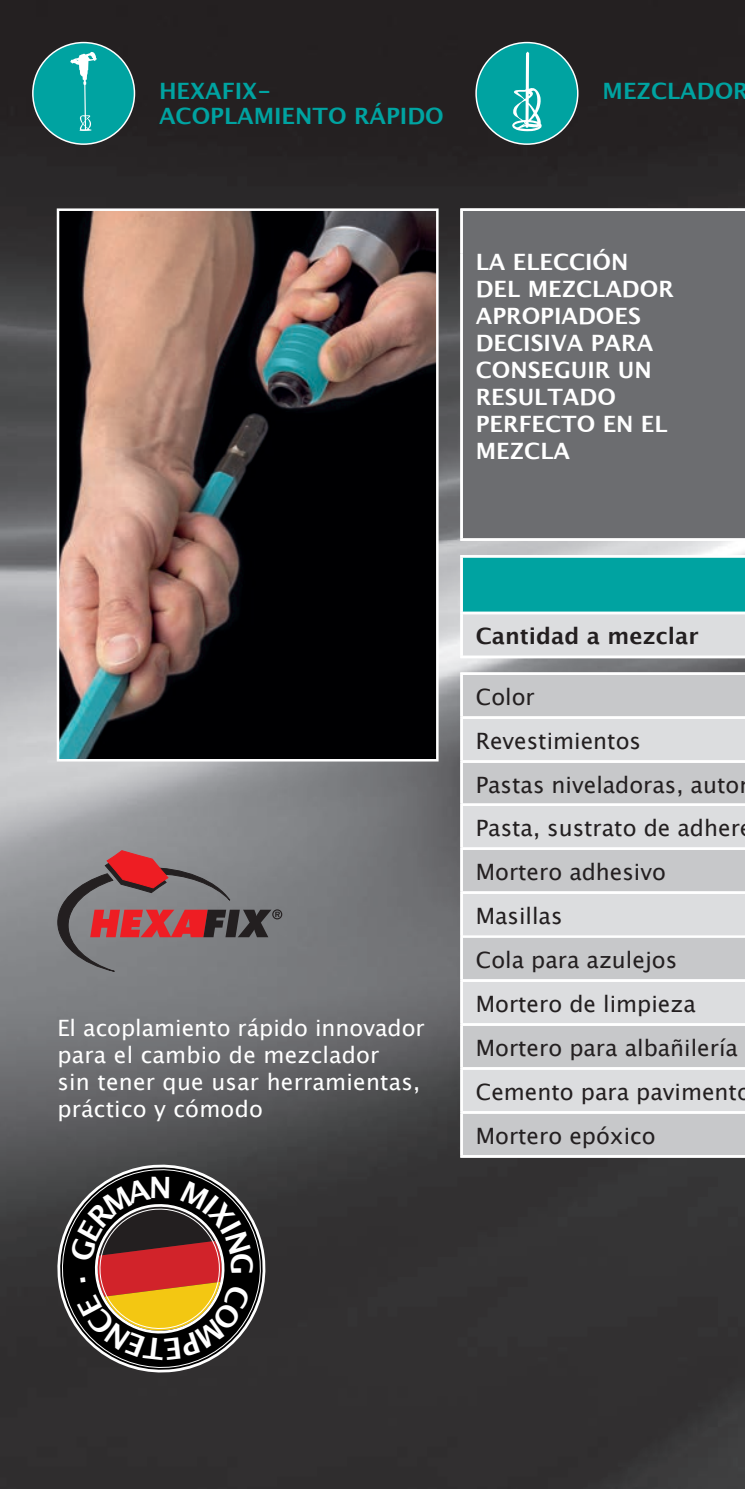
<style>
.page{position:relative;width:745px;height:1489px;background:#fff}
.page>*{position:absolute;margin:0;border:0;box-sizing:border-box;transform-origin:0 0}
.t1{font:22.5px/43.8px "Lucida Grande";color:#231f20}
.t2{font:22.5px/27px "Lucida Grande";letter-spacing:.01em;color:#fff}
.t3{font:700 22.5px/27px "Lucida Grande";color:#fff}
.t4{font:700 22.5px/25px "Lucida Grande";color:#00a3a1}
.t5{font:700 22.5px "Lucida Grande";color:#231f20}
</style>
<div class="page">
<img style="left:0;top:0;width:744px;height:1488px">
<svg style="left:57px;top:850px;width:225px;height:125px;background:#876d70"></svg>
<img style="left:60px;top:211px;width:375px;height:547px">
<div style="left:57px;top:208px;width:381px;height:553px;border:2px solid #fff"></div>
<svg style="left:52px;top:1159px;width:218px;height:218px;background:#383738"></svg>
<div style="left:476px;top:43px;width:101px;height:101px;background:#00a3a1;border-radius:50%"></div>
<svg style="left:512px;top:52px;width:29px;height:79px"></svg>
<div style="left:33px;top:43px;width:101px;height:101px;background:#00a3a1;border-radius:50%"></div>
<svg style="left:70px;top:52px;width:27px;height:79px"></svg>
<div style="left:461px;top:210px;width:283px;height:329px;background:#6c6d70"></div>
<div style="left:461px;top:556px;width:283px;height:57px;background:#00a3a1"></div>
<div style="left:461px;top:613px;width:283px;height:44px;background:#dcdddf"></div>
<div style="left:462px;top:675px;width:282px;height:480px;background:#c7c8ca"></div>
<svg style="left:462px;top:718px;width:282px;height:393px;background:#d3d4d6"></svg>
<hr style="left:460px;top:538px;width:284px;height:3px;background:#fff">
<hr style="left:460px;top:208px;width:284px;height:3px;background:#fff">
<hr style="left:460px;top:211px;width:2px;height:43px;background:#fff">
<hr style="left:460px;top:254px;width:2px;height:284px;background:#fff">
<hr style="left:460px;top:716px;width:284px;height:2px;background:#fff">
<hr style="left:460px;top:760px;width:284px;height:2px;background:#fff">
<hr style="left:460px;top:803px;width:284px;height:3px;background:#fff">
<hr style="left:460px;top:847px;width:284px;height:2px;background:#fff">
<hr style="left:460px;top:891px;width:284px;height:2px;background:#fff">
<hr style="left:460px;top:935px;width:284px;height:2px;background:#fff">
<hr style="left:460px;top:979px;width:284px;height:2px;background:#fff">
<hr style="left:460px;top:1023px;width:284px;height:2px;background:#fff">
<hr style="left:460px;top:1067px;width:284px;height:2px;background:#fff">
<hr style="left:460px;top:1111px;width:284px;height:2px;background:#fff">
<hr style="left:460px;top:672px;width:284px;height:3px;background:#fff">
<hr style="left:460px;top:675px;width:2px;height:41px;background:#fff">
<hr style="left:460px;top:718px;width:2px;height:42px;background:#fff">
<hr style="left:460px;top:762px;width:2px;height:41px;background:#fff">
<hr style="left:460px;top:806px;width:2px;height:41px;background:#fff">
<hr style="left:460px;top:849px;width:2px;height:42px;background:#fff">
<hr style="left:460px;top:893px;width:2px;height:42px;background:#fff">
<hr style="left:460px;top:937px;width:2px;height:42px;background:#fff">
<hr style="left:460px;top:981px;width:2px;height:42px;background:#fff">
<hr style="left:460px;top:1025px;width:2px;height:42px;background:#fff">
<hr style="left:460px;top:1069px;width:2px;height:42px;background:#fff">
<hr style="left:460px;top:1113px;width:2px;height:42px;background:#fff">
<hr style="left:460px;top:1155px;width:284px;height:2px;background:#fff">
<hr style="left:460px;top:611px;width:284px;height:3px;background:#fff">
<hr style="left:460px;top:555px;width:284px;height:2px;background:#fff">
<hr style="left:460px;top:557px;width:2px;height:54px;background:#fff">
<hr style="left:460px;top:614px;width:2px;height:41px;background:#fff">
<hr style="left:460px;top:655px;width:284px;height:3px;background:#fff">
<svg style="left:56px;top:1163px;width:210px;height:210px;background:#50392d"></svg>
<p class="t4" style="left:159px;top:78px;width:286px">HEXAFIX-<br>ACOPLAMIENTO RÁPIDO</p>
<p class="t4" style="left:602px;top:78px;width:148px">MEZCLADOR</p>
<p class="t3" style="left:475px;top:248px;width:199px">LA ELECCIÓN<br>DEL MEZCLADOR<br>APROPIADOES<br>DECISIVA PARA<br>CONSEGUIR UN<br>RESULTADO<br>PERFECTO EN EL<br>MEZCLA</p>
<p class="t2" style="left:57px;top:1014px;width:368px">El acoplamiento rápido innovador para el cambio de mezclador<br>sin tener que usar herramientas, práctico y cómodo</p>
<p class="t5" style="left:475px;top:618px;width:224px">Cantidad a mezclar</p>
<p class="t1" style="left:475px;top:675px;width:276px">Color<br>Revestimientos<br>Pastas niveladoras, auto<br>Pasta, sustrato de adher<br>Mortero adhesivo<br>Masillas<br>Cola para azulejos<br>Mortero de limpieza<br>Mortero para albañilería<br>Cemento para pavimento<br>Mortero epóxico</p>
</div>
